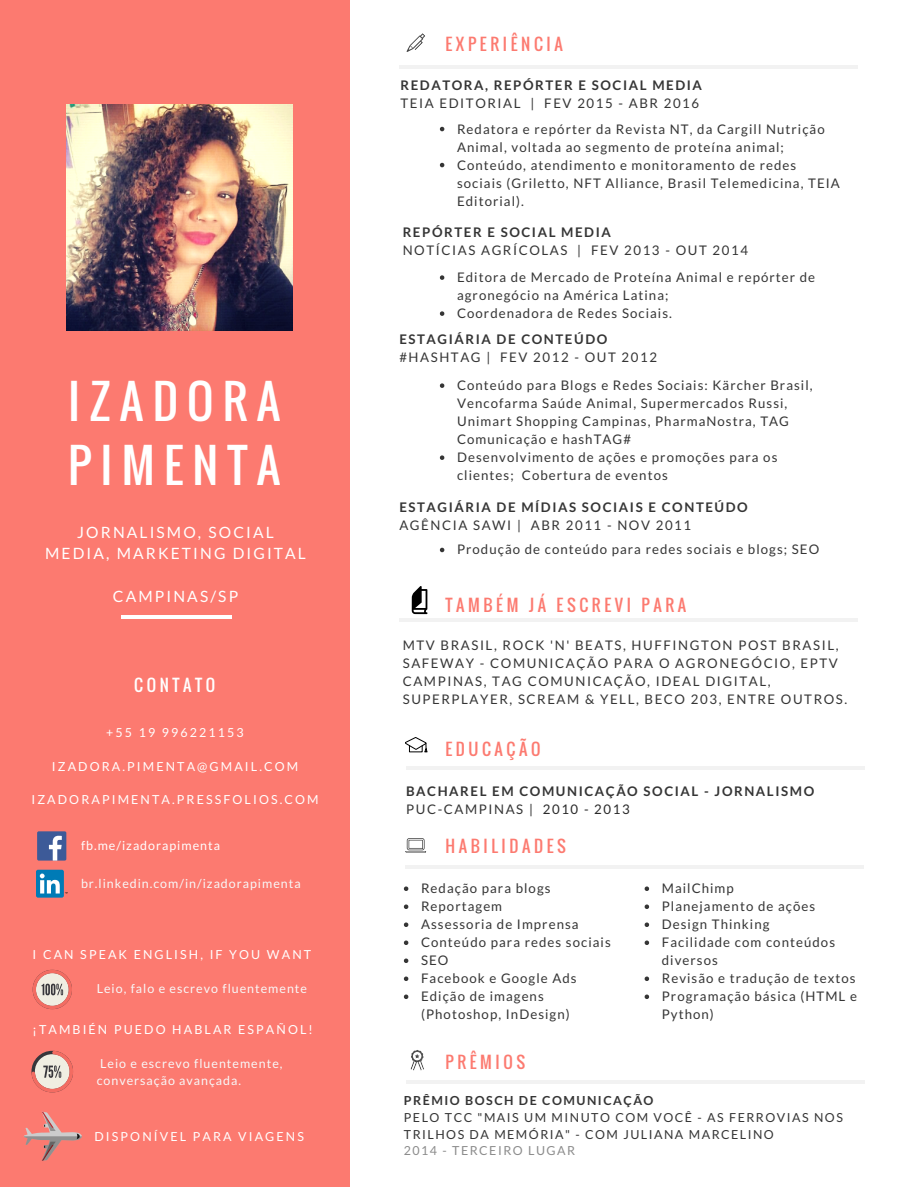
<style>
.page{position:relative;width:918px;height:1187px;background:#fff}
.page>*{position:absolute;margin:0;border:0;box-sizing:border-box;transform-origin:0 0}
.t1{font:45.9px/64.2px "Oswald";letter-spacing:.2em;color:#fff}
.t2{font:16.35px "Oswald";letter-spacing:.22em;color:#fc7a70}
.t3{font:16.35px "Oswald";letter-spacing:.22em;color:#fff}
.t4{font:15.6px/21.3px "Lato";letter-spacing:.135em;color:#fff;text-align:center}
.t5{font:13.2px/18px "Lato";letter-spacing:.08em;color:#353535}
.t6{font:13.2px/18px "Lato";letter-spacing:.12em;color:#353535}
.t7{font:700 13.2px/18px "Lato";letter-spacing:.12em;color:#353535}
.t8{font:12.45px "Lato";letter-spacing:.17em;color:#fff}
.t9{font:12.45px/16.8px "Lato";letter-spacing:.08em;color:#f8f8f8}
.t10{font:12.45px/16.8px "Lato";letter-spacing:.12em;color:#353535}
.t11{font:700 12.45px "Lato";letter-spacing:.12em;color:#353535}
.t12{font:12.45px "Lato";letter-spacing:.08em;color:#fff}
.t13{font:12.45px "Lato";letter-spacing:.12em;color:#8c8c8c}
.s1{font-weight:400}
.s2{font-weight:400;color:#2a2a2a}
</style>
<div class="page">
<div style="left:0;top:0;width:350px;height:1186px;background:#fc7a70"></div>
<hr style="left:122px;top:615px;width:110px;height:3px;background:#fff">
<hr style="left:400px;top:65px;width:458px;height:3px;background:#f2f2f2">
<svg style="left:440px;top:127px;width:4px;height:4px"></svg>
<svg style="left:440px;top:163px;width:4px;height:4px"></svg>
<svg style="left:440px;top:275px;width:4px;height:5px"></svg>
<svg style="left:440px;top:311px;width:4px;height:5px"></svg>
<hr style="left:406px;top:766px;width:459px;height:3px;background:#f2f2f2">
<hr style="left:405px;top:865px;width:459px;height:3px;background:#f2f2f2">
<svg style="left:405px;top:737px;width:23px;height:15px"></svg>
<svg style="left:406px;top:33px;width:19px;height:19px"></svg>
<svg style="left:405px;top:838px;width:21px;height:14px"></svg>
<svg style="left:410px;top:1050px;width:14px;height:20px"></svg>
<hr style="left:406px;top:1080px;width:459px;height:3px;background:#f2f2f2">
<svg style="left:404px;top:886px;width:4px;height:5px"></svg>
<svg style="left:404px;top:904px;width:4px;height:5px"></svg>
<svg style="left:404px;top:922px;width:4px;height:5px"></svg>
<svg style="left:404px;top:940px;width:4px;height:5px"></svg>
<svg style="left:404px;top:958px;width:4px;height:5px"></svg>
<svg style="left:404px;top:976px;width:4px;height:5px"></svg>
<svg style="left:404px;top:994px;width:4px;height:5px"></svg>
<svg style="left:645px;top:886px;width:4px;height:5px"></svg>
<svg style="left:645px;top:904px;width:4px;height:5px"></svg>
<svg style="left:645px;top:922px;width:4px;height:5px"></svg>
<svg style="left:645px;top:940px;width:4px;height:5px"></svg>
<svg style="left:645px;top:976px;width:4px;height:5px"></svg>
<svg style="left:645px;top:994px;width:4px;height:5px"></svg>
<img style="left:66px;top:104px;width:226px;height:226px">
<svg style="left:440px;top:383px;width:4px;height:5px"></svg>
<svg style="left:440px;top:455px;width:4px;height:5px"></svg>
<svg style="left:440px;top:548px;width:4px;height:4px"></svg>
<hr style="left:400px;top:618px;width:458px;height:4px;background:#f2f2f2">
<svg style="left:412px;top:586px;width:16px;height:28px"></svg>
<div style="left:37px;top:831px;width:29px;height:29px;background:#3d5a98;border-radius:2px"></div>
<svg style="left:49px;top:835px;width:13px;height:25px"></svg>
<div style="left:36px;top:869px;width:28px;height:28px;background:#007bb6;border-radius:2px"></div>
<svg style="left:40px;top:873px;width:28px;height:20px"></svg>
<svg style="left:33px;top:969px;width:39px;height:40px"></svg>
<svg style="left:32px;top:1050px;width:41px;height:42px"></svg>
<svg style="left:24px;top:1111px;width:58px;height:49px"></svg>
<p class="t2" style="left:446px;top:32px;width:119px">EXPERIÊNCIA</p>
<h1 class="t1" style="left:68px;top:368px;width:214px">IZADORA<br>PIMENTA</h1>
<p class="t4" style="left:45px;top:521px;width:262px">JORNALISMO, SOCIAL<br>MEDIA, MARKETING DIGITAL</p>
<p class="t4" style="left:113px;top:585px;width:127px">CAMPINAS/SP</p>
<p class="t3" style="left:134px;top:672px;width:83px">CONTATO</p>
<p class="t7" style="left:400px;top:76px;width:303px">REDATORA, REPÓRTER E SOCIAL MEDIA</p>
<p class="t5" style="left:457px;top:90px;width:369px;line-height:25.8px;text-indent:-57px">TEIA EDITORIAL | FEV 2015 - ABR 2016<br>Redatora e repórter da Revista NT, da Cargill Nutrição</p>
<p class="t5" style="left:457px;top:137px;width:384px">Animal, voltada ao segmento de proteína animal; Conteúdo, atendimento e monitoramento de redes sociais (Griletto, NFT Alliance, Brasil Telemedicina, TEIA Editorial).</p>
<p class="t7" style="left:403px;top:223px;width:210px">REPÓRTER E SOCIAL MEDIA</p>
<p class="t5" style="left:457px;top:236px;width:360px;line-height:27px;text-indent:-54px">NOTÍCIAS AGRÍCOLAS | FEV 2013 - OUT 2014<br>Editora de Mercado de Proteína Animal e repórter de</p>
<p class="t5" style="left:457px;top:286px;width:216px">agronegócio na América Latina;<br>Coordenadora de Redes Sociais.</p>
<p class="t7" style="left:399px;top:330px;width:210px">ESTAGIÁRIA DE CONTEÚDO</p>
<p class="t5" style="left:457px;top:343px;width:357px;line-height:28.2px;text-indent:-58px">#HASHTAG | FEV 2012 - OUT 2012<br>Conteúdo para Blogs e Redes Sociais: Kärcher Brasil,</p>
<p class="t5" style="left:457px;top:394px;width:333px">Vencofarma Saúde Animal, Supermercados Russi, Unimart Shopping Campinas, PharmaNostra, TAG Comunicação e hashTAG#<br>Desenvolvimento de ações e promoções para os clientes; Cobertura de eventos</p>
<p class="t7" style="left:399px;top:497px;width:350px">ESTAGIÁRIA DE MÍDIAS SOCIAIS E CONTEÚDO</p>
<p class="t5" style="left:457px;top:512px;width:364px;line-height:24.8px;text-indent:-58px">AGÊNCIA SAWI | ABR 2011 - NOV 2011<br>Produção de conteúdo para redes sociais e blogs; SEO</p>
<p class="t2" style="left:446px;top:592px;width:242px">TAMBÉM JÁ ESCREVI PARA</p>
<p class="t6" style="left:403px;top:636px;width:446px">MTV BRASIL, ROCK 'N' BEATS, HUFFINGTON POST BRASIL, SAFEWAY - COMUNICAÇÃO PARA O AGRONEGÓCIO, EPTV CAMPINAS, TAG COMUNICAÇÃO, IDEAL DIGITAL, SUPERPLAYER, SCREAM &amp; YELL, BECO 203, ENTRE OUTROS.</p>
<p class="t8" style="left:106px;top:724px;width:139px">+55 19 996221153</p>
<p class="t8" style="left:52px;top:758px;width:248px">IZADORA.PIMENTA@GMAIL.COM</p>
<p class="t8" style="left:31px;top:792px;width:289px">IZADORAPIMENTA.PRESSFOLIOS.COM</p>
<p class="t7" style="left:406px;top:782px;width:410px">BACHAREL EM COMUNICAÇÃO SOCIAL - JORNALISMO<br><span class="s1">PUC-CAMPINAS |</span> <span class="s2">2010 - 2013</span></p>
<p class="t2" style="left:446px;top:833px;width:122px">HABILIDADES</p>
<p class="t2" style="left:446px;top:736px;width:96px">EDUCAÇÃO</p>
<p class="t12" style="left:81px;top:838px;width:141px">fb.me/izadorapimenta</p>
<p class="t9" style="left:81px;top:874px;width:221px">br.linkedin.com/in/izadorapimenta</p>
<p class="t5" style="left:421px;top:879px;width:191px">Redação para blogs<br>Reportagem<br>Assessoria de Imprensa<br>Conteúdo para redes sociais<br>SEO<br>Facebook e Google Ads<br>Edição de imagens (Photoshop, InDesign)</p>
<p class="t5" style="left:662px;top:879px;width:197px">MailChimp<br>Planejamento de ações<br>Design Thinking<br>Facilidade com conteúdos diversos<br>Revisão e tradução de textos<br>Programação básica (HTML e<br>Python)</p>
<p class="t8" style="left:33px;top:946px;width:280px">I CAN SPEAK ENGLISH, IF YOU WANT</p>
<p class="t9" style="left:97px;top:980px;width:212px">Leio, falo e escrevo fluentemente</p>
<p class="t8" style="left:33px;top:1021px;width:282px">¡TAMBIÉN PUEDO HABLAR ESPAÑOL!</p>
<p class="t9" style="left:97px;top:1054px;width:187px">Leio e escrevo fluentemente, conversação avançada.</p>
<p class="t8" style="left:94px;top:1128px;width:211px">DISPONÍVEL PARA VIAGENS</p>
<p class="t2" style="left:446px;top:1049px;width:81px">PRÊMIOS</p>
<p class="t11" style="left:404px;top:1092px;width:251px">PRÊMIO BOSCH DE COMUNICAÇÃO</p>
<p class="t10" style="left:404px;top:1108px;width:441px">PELO TCC "MAIS UM MINUTO COM VOCÊ - AS FERROVIAS NOS<br>TRILHOS DA MEMÓRIA" - COM JULIANA MARCELINO</p>
<p class="t13" style="left:404px;top:1143px;width:173px">2014 - TERCEIRO LUGAR</p>
</div>
